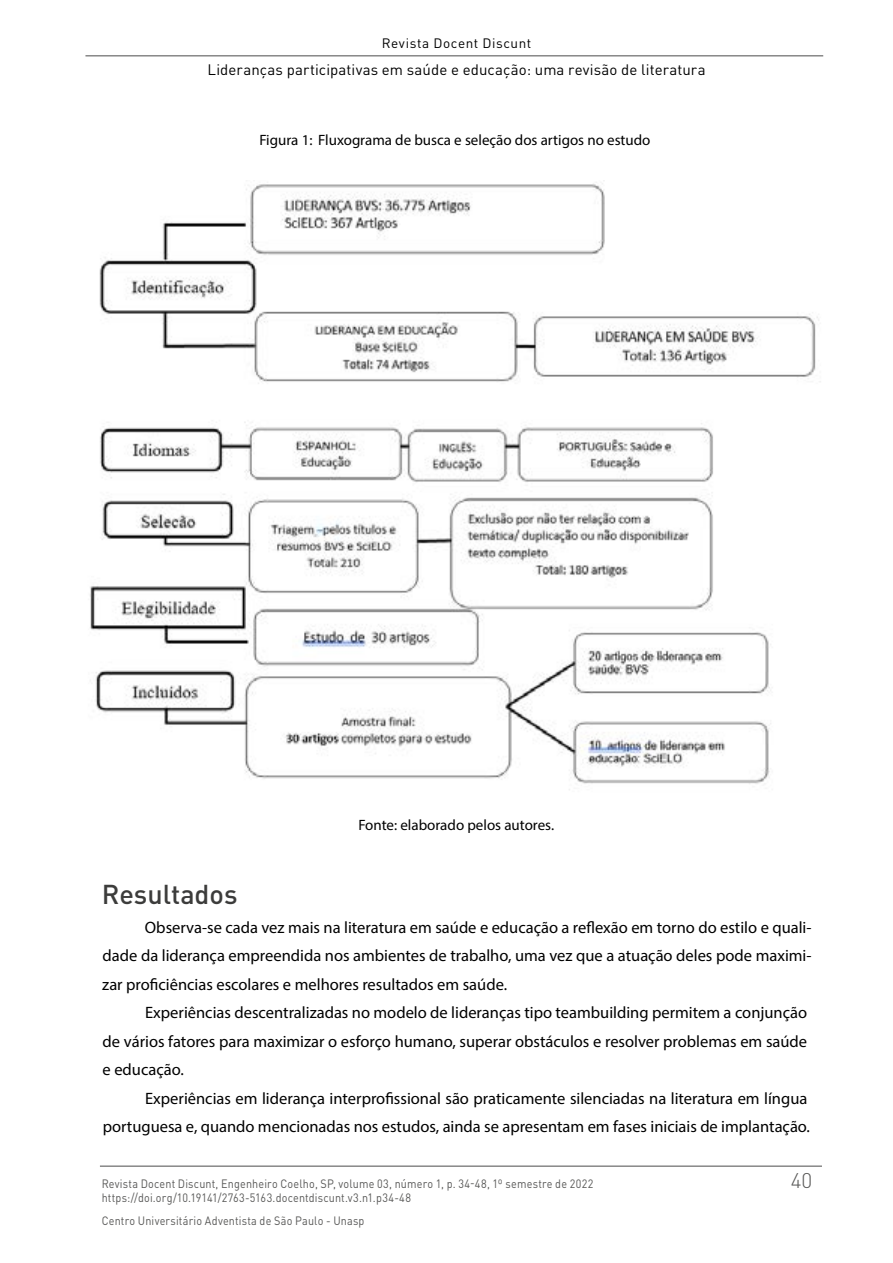
<style>
.page{position:relative;width:893px;height:1263px;background:#fff}
.page>*{position:absolute;margin:0;border:0;box-sizing:border-box;transform-origin:0 0}
.t1{font:500 27px "DIN Pro";color:#3c3c3b}
.t2{font:300 21px "DIN Pro";color:#575756}
.t3{font:16.5px/28.5px "Myriad Pro";color:#000;text-align:justify}
.t4{font:15px "Myriad Pro";color:#000}
.t5{font:15px "DIN Pro";letter-spacing:.005em;color:#000}
.t6{font:13.5px "DIN Pro";letter-spacing:.04em;color:#000}
.t7{font:12px/14.4px "DIN Pro";letter-spacing:.015em;color:#575756;scale:.9 1}
</style>
<div class="page">
<hr style="left:85px;top:55px;width:738px;height:2px;background:#878787">
<hr style="left:100px;top:1165px;width:722px;height:2px;background:#878787">
<img style="left:90px;top:182px;width:731px;height:608px">
<p class="t6" style="left:382px;top:34px;width:151px">Revista Docent Discunt</p>
<p class="t5" style="left:208px;top:59px;width:500px">Lideranças participativas em saúde e educação: uma revisão de literatura</p>
<p class="t4" style="left:259px;top:131px;width:393px">Figura 1: Fluxograma de busca e seleção dos artigos no estudo</p>
<p class="t4" style="left:358px;top:815px;width:197px">Fonte: elaborado pelos autores.</p>
<h1 class="t1" style="left:102px;top:876px;width:137px">Resultados</h1>
<p class="t3" style="left:102px;top:913px;width:711px;text-indent:43px">Observa-se cada vez mais na literatura em saúde e educação a reflexão em torno do estilo e quali&shy;dade da liderança empreendida nos ambientes de trabalho, uma vez que a atuação deles pode maximi&shy;zar proficiências escolares e melhores resultados em saúde.</p>
<p class="t3" style="left:103px;top:998px;width:706px;text-indent:43px">Experiências descentralizadas no modelo de lideranças tipo teambuilding permitem a conjunção de vários fatores para maximizar o esforço humano, superar obstáculos e resolver problemas em saúde e educação.</p>
<p class="t3" style="left:103px;top:1084px;width:709px;text-align:right">Experiências em liderança interprofissional são praticamente silenciadas na literatura em língua portuguesa e, quando mencionadas nos estudos, ainda se apresentam em fases iniciais de implantação.</p>
<p class="t7" style="left:102px;top:1176px;width:548px">Revista Docent Discunt, Engenheiro Coelho, SP, volume 03, número 1, p. 34-48, 1º semestre de 2022 https://doi.org/10.19141/2763-5163.docentdiscunt.v3.n1.p34-48</p>
<p class="t7" style="left:102px;top:1213px;width:293px">Centro Universitário Adventista de São Paulo - Unasp</p>
<p class="t2" style="left:791px;top:1166px;width:23px">40</p>
</div>
